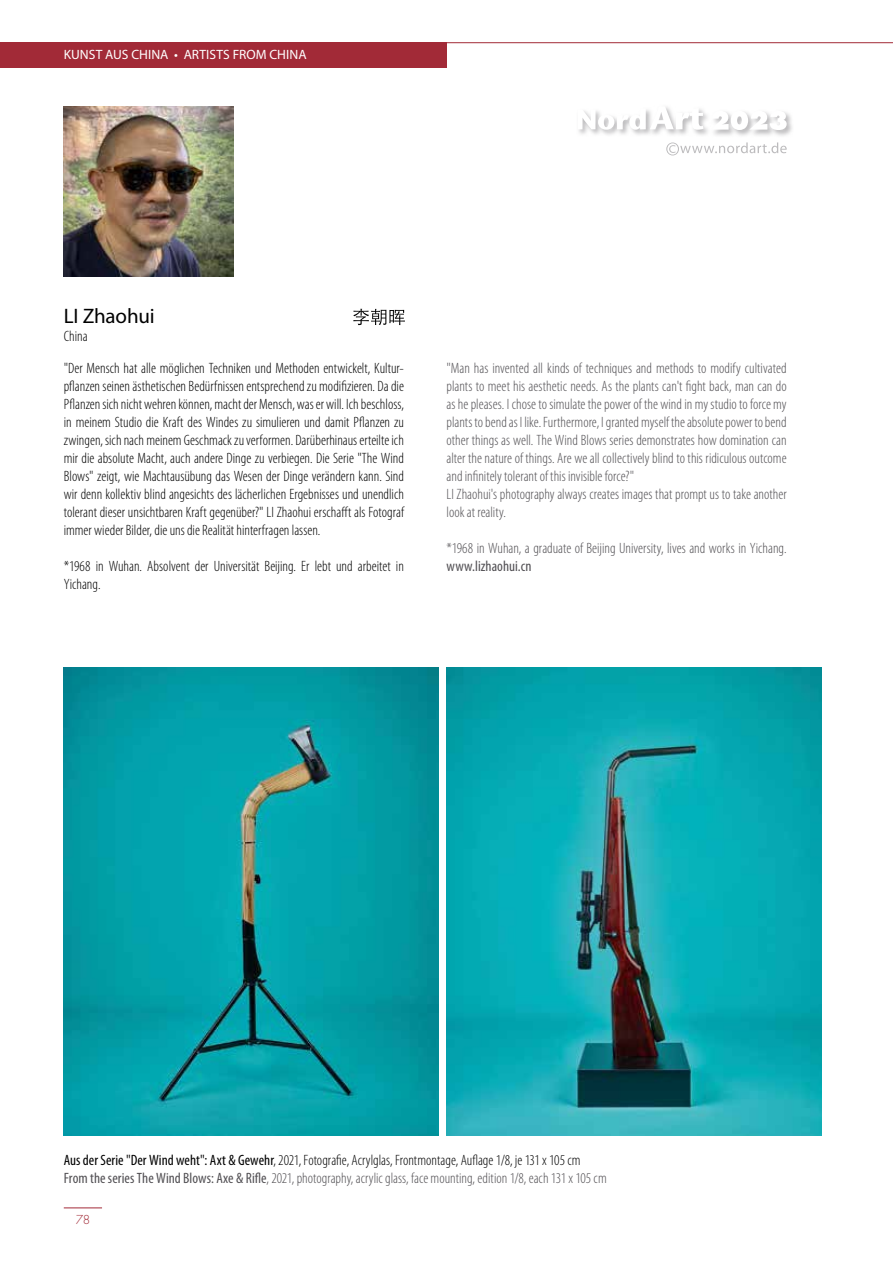
<style>
.page{position:relative;width:893px;height:1263px;background:#fff}
.page>*{position:absolute;margin:0;border:0;box-sizing:border-box;transform-origin:0 0}
.t1{font:21px "Myriad Pro";letter-spacing:-.01em;color:#000}
.t2{font:300 condensed 15px/18px "Myriad Pro";color:#514f53}
.t3{font:300 condensed 15px/18px "Myriad Pro";color:#000;text-align:justify}
.t4{font:condensed 15px "Myriad Pro";letter-spacing:.005em;color:#514f53}
.t5{font:13.5px "Myriad Pro";letter-spacing:.005em;color:#fff}
.t6{font:300 12px "Futura Std";color:#a22a37}
.s1{font-weight:400;color:#000}
.s2{color:#000}
.s3{font-weight:400}
</style>
<div class="page">
<div style="left:0;top:43px;width:446px;height:25px;background:#a22a37"></div>
<hr style="left:446px;top:42px;width:447px;height:1px;background:#a22a37">
<hr style="left:64px;top:1207px;width:38px;height:1px;background:#a22a37">
<svg style="left:666px;top:142px;width:121px;height:13px"></svg>
<svg style="left:578px;top:130px;width:71px;height:5px"></svg>
<svg style="left:649px;top:111px;width:59px;height:24px"></svg>
<svg style="left:579px;top:107px;width:124px;height:23px"></svg>
<svg style="left:714px;top:113px;width:78px;height:23px"></svg>
<svg style="left:713px;top:112px;width:74px;height:18px"></svg>
<svg style="left:353px;top:309px;width:52px;height:16px"></svg>
<img style="left:64px;top:668px;width:374px;height:467px">
<img style="left:446px;top:668px;width:375px;height:468px">
<img style="left:64px;top:106px;width:170px;height:170px">
<p class="t5" style="left:64px;top:46px;width:244px">KUNST AUS CHINA • ARTISTS FROM CHINA</p>
<h1 class="t1" style="left:64px;top:303px;width:92px">LI Zhaohui</h1>
<p class="t3" style="left:64px;top:327px;width:25px">China</p>
<p class="t3" style="left:64px;top:359px;width:342px">"Der Mensch hat alle möglichen Techniken und Methoden entwickelt, Kultur&shy;pflanzen seinen ästhetischen Bedürfnissen entsprechend zu modifizieren. Da die Pflanzen sich nicht wehren können, macht der Mensch, was er will. Ich beschloss, in meinem Studio die Kraft des Windes zu simulieren und damit Pflanzen zu zwingen, sich nach meinem Geschmack zu verformen. Darüberhinaus erteilte ich mir die absolute Macht, auch andere Dinge zu verbiegen. Die Serie "The Wind Blows" zeigt, wie Machtausübung das Wesen der Dinge verändern kann. Sind wir denn kollektiv blind angesichts des lächerlichen Ergebnisses und unendlich tolerant dieser unsichtbaren Kraft gegenüber?" LI Zhaohui erschafft als Fotograf immer wieder Bilder, die uns die Realität hinterfragen lassen.</p>
<p class="t3" style="left:64px;top:557px;width:342px">*1968 in Wuhan. Absolvent der Universität Beijing. Er lebt und arbeitet in<br>Yichang.</p>
<p class="t2" style="left:446px;top:359px;width:342px">"Man has invented all kinds of techniques and methods to modify cultivated plants to meet his aesthetic needs. As the plants can't fight back, man can do as he pleases. I chose to simulate the power of the wind in my studio to force my plants to bend as I like. Furthermore, I granted myself the absolute power to bend other things as well. The Wind Blows series demonstrates how domination can alter the nature of things. Are we all collectively blind to this ridiculous outcome and infinitely tolerant of this invisible force?"<br>LI Zhaohui's photography always creates images that prompt us to take another look at reality.</p>
<p class="t2" style="left:446px;top:539px;width:342px">*1968 in Wuhan, a graduate of Beijing University, lives and works in Yichang.</p>
<p class="t4" style="left:446px;top:557px;width:86px">www.lizhaohui.cn</p>
<p class="t2" style="left:64px;top:1151px;width:544px"><span class="s1">Aus der Serie "Der Wind weht": Axt &amp; Gewehr</span><span class="s2">, 2021, Fotografie, Acrylglas, Frontmontage, Auflage 1/8, je 131 x 105 cm<br></span><span class="s3">From the series The Wind Blows: Axe &amp; Rifle</span>, 2021, photography, acrylic glass, face mounting, edition 1/8, each 131 x 105 cm</p>
<p class="t6" style="left:76px;top:1213px;width:16px">78</p>
</div>
